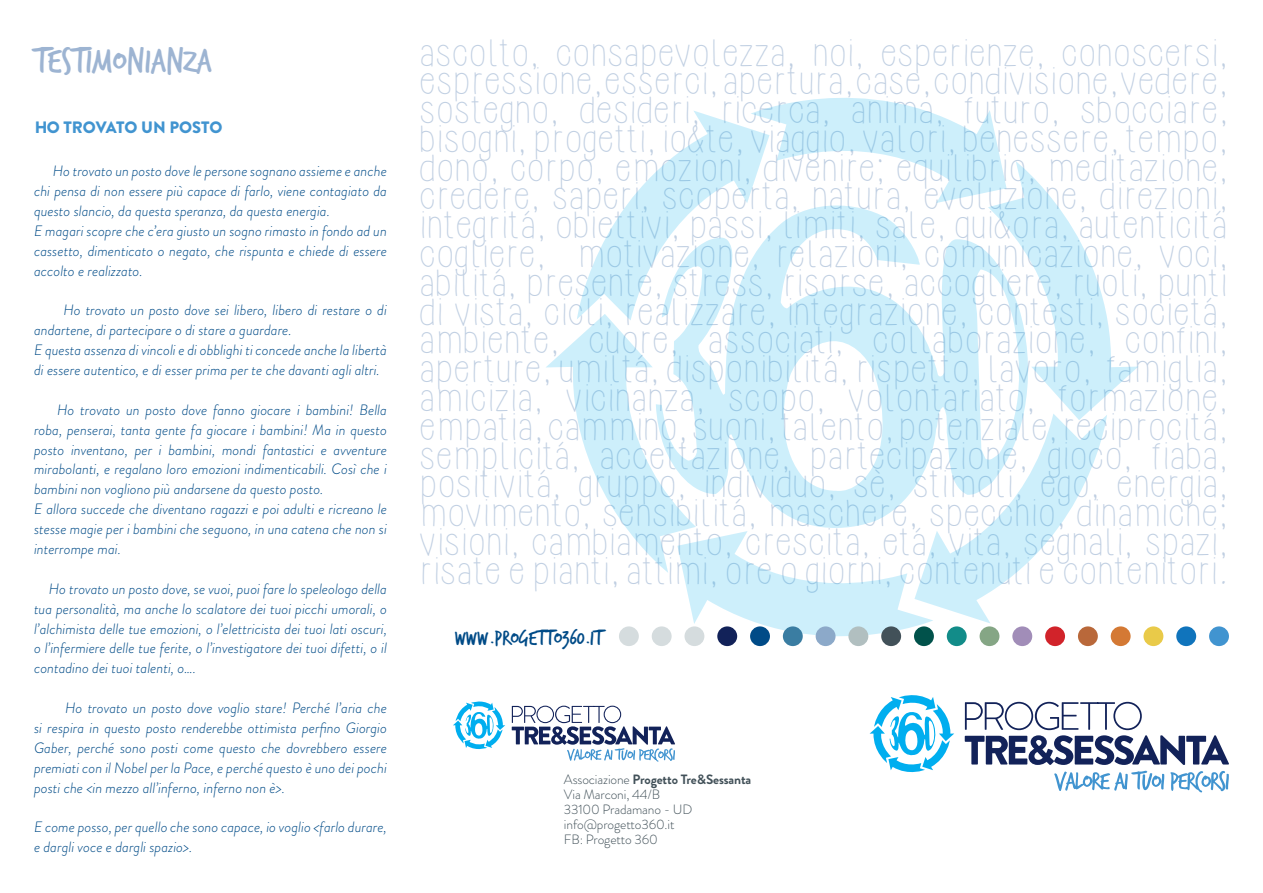
<style>
.page{position:relative;width:1263px;height:893px;background:#fff}
.page>*{position:absolute;margin:0;border:0;box-sizing:border-box;transform-origin:0 0}
.t1{font:39.3px/28.8px "Hipsterish Font Normal";color:#c0cfe2;text-align:justify}
.t2{font:37.5px "Trash Hand";color:#9db4d2}
.t3{font:22.5px "Trash Hand";color:#004b87}
.t4{font:900 16.5px "Brandon Grotesque";color:#4194d0}
.t5{font:italic 300 15px/19.8px "Brandon Grotesque";color:#004b87;text-align:justify}
.t6{font:300 13.5px "Brandon Grotesque";letter-spacing:-.01em;color:#425159}
.t7{font:700 13.5px "Brandon Grotesque";letter-spacing:-.01em;color:#425159}
.s1{font-weight:300}
</style>
<div class="page">
<svg style="left:546px;top:98px;width:592px;height:540px"></svg>
<svg style="left:1054px;top:771px;width:175px;height:21px"></svg>
<svg style="left:965px;top:702px;width:264px;height:63px"></svg>
<svg style="left:869px;top:695px;width:85px;height:78px"></svg>
<svg style="left:512px;top:706px;width:163px;height:56px"></svg>
<svg style="left:453px;top:701px;width:52px;height:49px"></svg>
<div style="left:717px;top:626px;width:20px;height:20px;background:#122259;border-radius:50%"></div>
<div style="left:979px;top:626px;width:20px;height:20px;background:#85a685;border-radius:50%"></div>
<div style="left:750px;top:626px;width:20px;height:20px;background:#004b87;border-radius:50%"></div>
<div style="left:1012px;top:626px;width:20px;height:20px;background:#a18db8;border-radius:50%"></div>
<div style="left:783px;top:626px;width:20px;height:20px;background:#3a7da2;border-radius:50%"></div>
<div style="left:1045px;top:626px;width:20px;height:20px;background:#d1232a;border-radius:50%"></div>
<div style="left:816px;top:626px;width:19px;height:20px;background:#8ca9c9;border-radius:50%"></div>
<div style="left:1078px;top:626px;width:20px;height:20px;background:#b9683a;border-radius:50%"></div>
<div style="left:848px;top:626px;width:20px;height:20px;background:#b1bfc0;border-radius:50%"></div>
<div style="left:881px;top:626px;width:20px;height:20px;background:#425159;border-radius:50%"></div>
<div style="left:914px;top:626px;width:20px;height:20px;background:#01524b;border-radius:50%"></div>
<div style="left:947px;top:626px;width:20px;height:20px;background:#128c89;border-radius:50%"></div>
<div style="left:1111px;top:626px;width:19px;height:20px;background:#d47934;border-radius:50%"></div>
<div style="left:1143px;top:626px;width:20px;height:20px;background:#e9ca49;border-radius:50%"></div>
<div style="left:1176px;top:626px;width:20px;height:20px;background:#1074bc;border-radius:50%"></div>
<div style="left:1209px;top:626px;width:20px;height:20px;background:#4194d0;border-radius:50%"></div>
<div style="left:619px;top:626px;width:20px;height:20px;background:#d5dcde;border-radius:50%"></div>
<div style="left:652px;top:626px;width:20px;height:20px;background:#d5dcde;border-radius:50%"></div>
<div style="left:684px;top:626px;width:20px;height:20px;background:#d5dcde;border-radius:50%"></div>
<p class="t2" style="left:34px;top:43px;width:179px">TESTIMONIANZA</p>
<p class="t4" style="left:34px;top:116px;width:190px">HO TROVATO UN POSTO</p>
<p class="t5" style="left:34px;top:161px;width:354px;text-indent:19px">Ho trovato un posto dove le persone sognano assieme e anche chi pensa di non essere più capace di farlo, viene contagiato da questo slancio, da questa speranza, da questa energia.</p>
<p class="t5" style="left:34px;top:221px;width:354px">E magari scopre che c’era giusto un sogno rimasto in fondo ad un cassetto, dimenticato o negato, che rispunta e chiede di essere accolto e realizzato.</p>
<p class="t5" style="left:34px;top:300px;width:354px;text-indent:30px">Ho trovato un posto dove sei libero, libero di restare o di andartene, di partecipare o di stare a guardare.</p>
<p class="t5" style="left:34px;top:340px;width:354px">E questa assenza di vincoli e di obblighi ti concede anche la libertà di essere autentico, e di esser prima per te che davanti agli altri.</p>
<p class="t5" style="left:34px;top:400px;width:354px;text-indent:23px">Ho trovato un posto dove fanno giocare i bambini! Bella roba, penserai, tanta gente fa giocare i bambini! Ma in questo posto inventano, per i bambini, mondi fantastici e avventure mirabolanti, e regalano loro emozioni indimenticabili. Così che i bambini non vogliono più andarsene da questo posto.</p>
<p class="t5" style="left:34px;top:499px;width:354px">E allora succede che diventano ragazzi e poi adulti e ricreano le stesse magie per i bambini che seguono, in una catena che non si interrompe mai.</p>
<p class="t5" style="left:34px;top:579px;width:354px;text-indent:15px">Ho trovato un posto dove, se vuoi, puoi fare lo speleologo della tua personalità, ma anche lo scalatore dei tuoi picchi umorali, o l’alchimista delle tue emozioni, o l’elettricista dei tuoi lati oscuri, o l’infermiere delle tue ferite, o l’investigatore dei tuoi difetti, o il contadino dei tuoi talenti, o….</p>
<p class="t5" style="left:34px;top:698px;width:354px;text-indent:31px">Ho trovato un posto dove voglio stare! Perché l’aria che si respira in questo posto renderebbe ottimista perfino Giorgio Gaber, perché sono posti come questo che dovrebbero essere premiati con il Nobel per la Pace, e perché questo è uno dei pochi posti che &lt;in mezzo all’inferno, inferno non è&gt;.</p>
<p class="t5" style="left:34px;top:817px;width:354px">E come posso, per quello che sono capace, io voglio &lt;farlo durare, e dargli voce e dargli spazio&gt;.</p>
<p class="t1" style="left:421px;top:39px;width:809px">ascolto, consapevolezza, noi, esperienze, conoscersi, espressione, esserci, apertura, case, condivisione, vedere, sostegno, desideri, ricerca, anima, futuro, sbocciare, bisogni, progetti, io&amp;te, viaggio, valori, benessere, tempo, dono, corpo, emozioni, divenire; equilibrio, meditazione, credere, saperi, scoperta, natura, evoluzione, direzioni, integritá, obiettivi, passi, limiti, sale, qui&amp;ora, autenticitá cogliere, motivazione, relazioni, comunicazione, voci, abilitá, presente, stress, risorse, accogliere, ruoli, punti di vista, cicli, realizzare, integrazione, contesti, societá, ambiente, cuore, associati, collaborazione, confini, aperture, umiltá, disponibilitá, rispetto, lavoro, famiglia, amicizia, vicinanza, scopo, volontariato, formazione, empatia, cammino, suoni, talento, potenziale, reciprocitá, semplicitá, accettazione, partecipazione, gioco, fiaba, positivitá, gruppo, individuo, sè, stimoli, ego, energia, movimento, sensibilitá, maschere, specchio, dinamiche; visioni, cambiamento, crescita, etá, vita, segnali, spazi, risate e pianti, attimi, ore o giorni, contenuti e contenitori.</p>
<p class="t3" style="left:455px;top:626px;width:149px">www.progetto360.it</p>
<p class="t7" style="left:564px;top:770px;width:189px"><span class="s1">Associazione</span> Progetto Tre&amp;Sessanta</p>
<p class="t6" style="left:564px;top:785px;width:98px">Via Marconi, 44/B</p>
<p class="t6" style="left:564px;top:800px;width:130px">33100 Pradamano - UD</p>
<p class="t6" style="left:564px;top:815px;width:112px">info@progetto360.it</p>
<p class="t6" style="left:564px;top:830px;width:95px">FB: Progetto 360</p>
</div>
